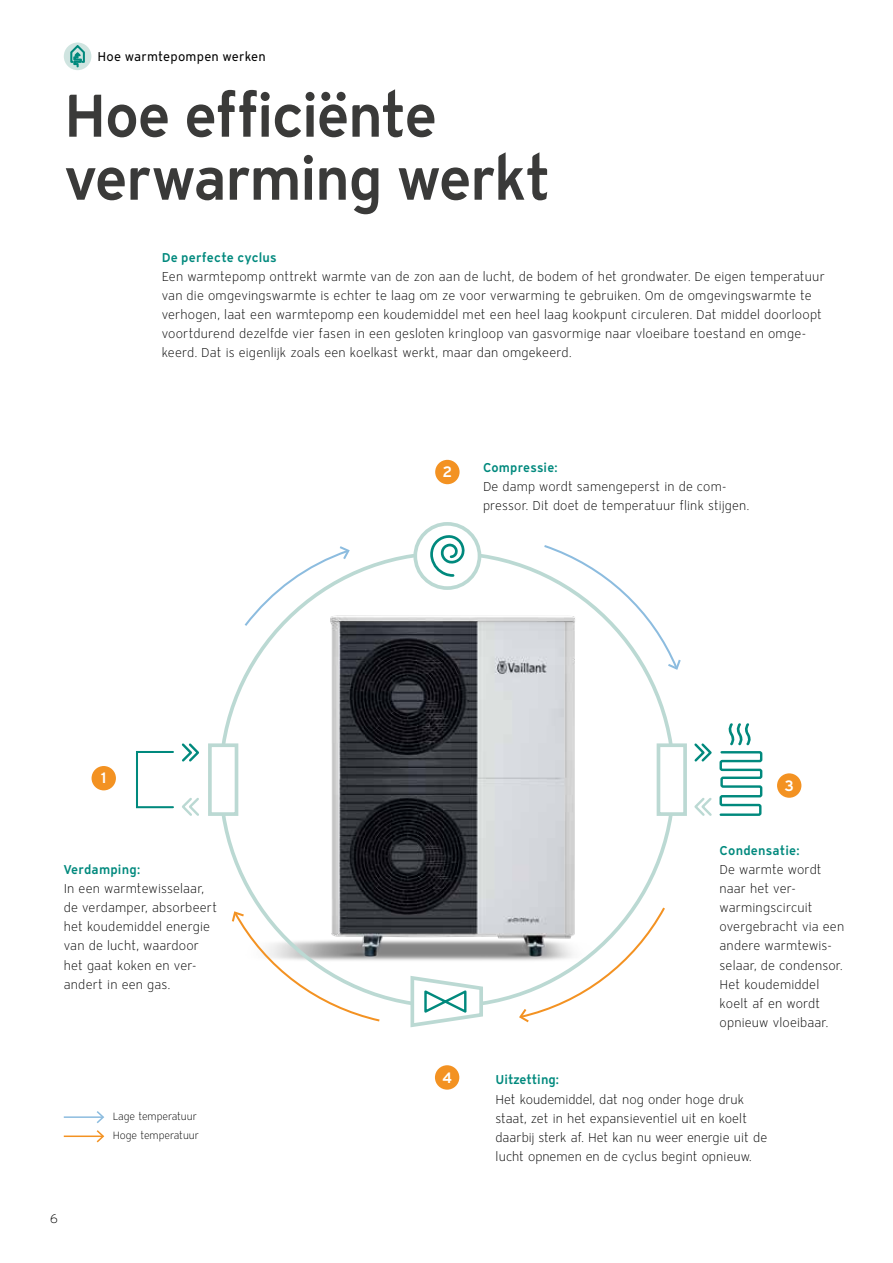
<style>
.page{position:relative;width:893px;height:1263px;background:#fff}
.page>*{position:absolute;margin:0;border:0;box-sizing:border-box;transform-origin:0 0}
.t1{font:600 60px/63px "Vaillant 16";letter-spacing:-.03em;color:#3a3a39}
.t2{font:600 15px "Vaillant 16";color:#fff}
.t3{font:300 12.75px/19.2px "Vaillant 16";letter-spacing:.01em;color:#000}
.t4{font:600 12.75px "Vaillant 16";letter-spacing:.01em;color:#00897d}
.t5{font:12.75px "Vaillant 16";letter-spacing:.015em;color:#000}
.t6{font:600 12.75px "Vaillant 16";letter-spacing:-.01em;color:#00897d}
.t7{font:300 10.5px/19.2px "Vaillant 16";letter-spacing:-.005em;color:#000}
</style>
<div class="page">
<svg style="left:64px;top:43px;width:27px;height:27px"></svg>
<svg style="left:71px;top:45px;width:14px;height:22px"></svg>
<img style="left:115px;top:459px;width:687px;height:631px">
<div style="left:92px;top:766px;width:24px;height:24px;background:#f39222;border-radius:50%"></div>
<div style="left:435px;top:1065px;width:24px;height:25px;background:#f39222;border-radius:50%"></div>
<div style="left:435px;top:460px;width:25px;height:24px;background:#f39222;border-radius:50%"></div>
<hr style="left:64px;top:1116px;width:39px;height:2px;background:#8cbcdf">
<svg style="left:542px;top:543px;width:140px;height:128px"></svg>
<svg style="left:243px;top:544px;width:108px;height:84px"></svg>
<svg style="left:230px;top:910px;width:152px;height:113px"></svg>
<svg style="left:518px;top:905px;width:149px;height:119px"></svg>
<div style="left:136px;top:751px;width:38px;height:57px;border:2px solid #00897d"></div>
<svg style="left:415px;top:524px;width:64px;height:64px"></svg>
<div style="left:413px;top:522px;width:68px;height:68px;border:4px solid #bbd9d3;border-radius:50%"></div>
<svg style="left:428px;top:533px;width:39px;height:45px"></svg>
<div style="left:657px;top:743px;width:30px;height:73px;background:#fff;border:4px solid #bbd9d3"></div>
<div style="left:208px;top:743px;width:30px;height:73px;background:#fff;border:4px solid #bbd9d3"></div>
<svg style="left:408px;top:974px;width:77px;height:55px"></svg>
<svg style="left:692px;top:723px;width:72px;height:95px"></svg>
<div style="left:777px;top:773px;width:24px;height:25px;background:#f39222;border-radius:50%"></div>
<svg style="left:180px;top:741px;width:21px;height:23px"></svg>
<svg style="left:180px;top:795px;width:21px;height:23px"></svg>
<hr style="left:64px;top:1135px;width:39px;height:2px;background:#f39222">
<svg style="left:95px;top:1111px;width:10px;height:32px"></svg>
<p class="t5" style="left:98px;top:48px;width:170px">Hoe warmtepompen werken</p>
<h1 class="t1" style="left:64px;top:82px;width:489px">Hoe efficiënte verwarming werkt</h1>
<p class="t4" style="left:162px;top:248px;width:117px">De perfecte cyclus</p>
<p class="t3" style="left:162px;top:266px;width:664px">Een warmtepomp onttrekt warmte van de zon aan de lucht, de bodem of het grondwater. De eigen temperatuur van die omgevingswarmte is echter te laag om ze voor verwarming te gebruiken. Om de omgevingswarmte te verhogen, laat een warmtepomp een koudemiddel met een heel laag kookpunt circuleren. Dat middel doorloopt voortdurend dezelfde vier fasen in een gesloten kringloop van gasvormige naar vloeibare toestand en omge&shy;keerd. Dat is eigenlijk zoals een koelkast werkt, maar dan omgekeerd.</p>
<p class="t2" style="left:101px;top:768px;width:8px">1</p>
<p class="t4" style="left:64px;top:861px;width:78px">Verdamping:</p>
<p class="t3" style="left:64px;top:879px;width:155px">In een warmtewisselaar, de verdamper, absorbeert het koudemiddel energie van de lucht, waardoor het gaat koken en ver&shy;andert in een gas.</p>
<p class="t3" style="left:50px;top:1209px;width:10px">6</p>
<p class="t7" style="left:113px;top:1107px;width:88px">Lage temperatuur<br>Hoge temperatuur</p>
<p class="t2" style="left:442px;top:462px;width:11px">2</p>
<p class="t4" style="left:483px;top:459px;width:76px">Compressie:</p>
<p class="t3" style="left:483px;top:477px;width:268px">De damp wordt samengeperst in de com&shy;pressor. Dit doet de temperatuur flink stijgen.</p>
<p class="t2" style="left:442px;top:1067px;width:12px">4</p>
<p class="t2" style="left:784px;top:775px;width:11px">3</p>
<p class="t4" style="left:719px;top:842px;width:82px">Condensatie:</p>
<p class="t3" style="left:719px;top:860px;width:126px">De warmte wordt naar het ver&shy;warmingscircuit overgebracht via een andere warmtewis&shy;selaar, de condensor.<br>Het koudemiddel koelt af en wordt opnieuw vloeibaar.</p>
<p class="t6" style="left:495px;top:1071px;width:65px">Uitzetting:</p>
<p class="t3" style="left:495px;top:1089px;width:273px">Het koudemiddel, dat nog onder hoge druk staat, zet in het expansieventiel uit en koelt daarbij sterk af. Het kan nu weer energie uit de lucht opnemen en de cyclus begint opnieuw.</p>
</div>
